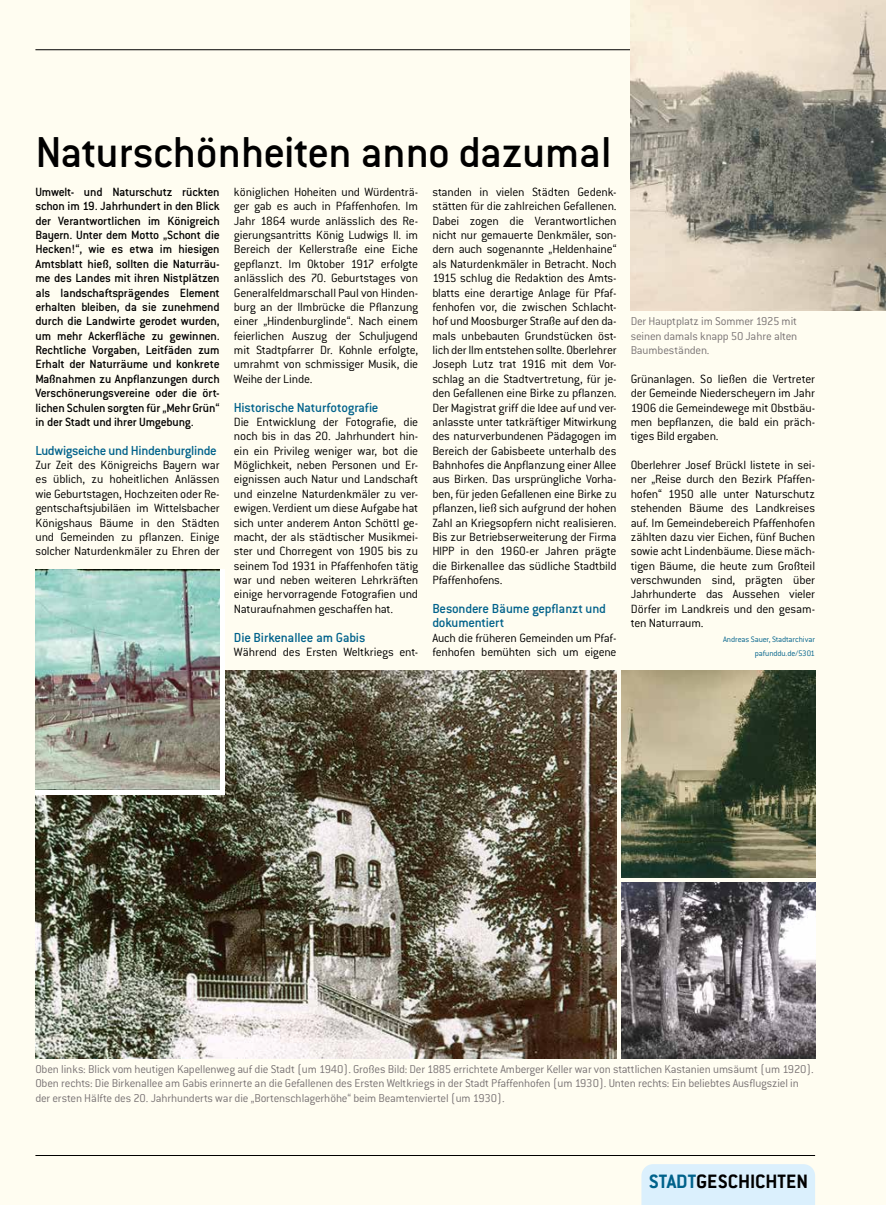
<style>
.page{position:relative;width:886px;height:1205px;background:#fffdf1}
.page>*{position:absolute;margin:0;border:0;box-sizing:border-box;transform-origin:0 0}
.t1{font:500 47.5px "Conduit ITC Std";letter-spacing:-.01em;color:#000}
.t2{font:700 21.25px "Conduit ITC Std";color:#000}
.t3{font:500 14.38px/14.4px "Conduit ITC Std";letter-spacing:-.015em;color:#00628b}
.t4{font:300 13.12px/14.4px "Conduit ITC Std";letter-spacing:-.015em;color:#000;text-align:justify}
.t5{font:500 13.12px/14.4px "Conduit ITC Std";letter-spacing:-.015em;color:#000;text-align:justify}
.t6{font:300 12.5px/14.4px "Conduit ITC Std";letter-spacing:-.015em;color:#797374}
.t7{font:300 8.75px/14.4px "Conduit ITC Std";letter-spacing:-.015em;color:#00628b;text-align:right}
.s1{color:#00628b}
</style>
<div class="page">
<hr style="left:35px;top:50px;width:706px;height:1px;background:#000">
<hr style="left:35px;top:1155px;width:780px;height:1px;background:#000">
<div style="left:641px;top:1164px;width:174px;height:41px;background:#dbf0fd"></div>
<img style="left:631px;top:0;width:255px;height:311px">
<img style="left:35px;top:670px;width:582px;height:388px">
<img style="left:622px;top:883px;width:193px;height:175px">
<div style="left:35px;top:570px;width:190px;height:225px;background:#fff"></div>
<img style="left:35px;top:570px;width:185px;height:219px">
<img style="left:622px;top:670px;width:193px;height:208px">
<h1 class="t1" style="left:35px;top:124px;width:578px">Naturschönheiten anno dazumal</h1>
<p class="t5" style="left:35px;top:184px;width:186px">Umwelt- und Naturschutz rückten schon im 19. Jahrhundert in den Blick der Verantwortlichen im Königreich Bayern. Unter dem Motto „Schont die Hecken!“, wie es etwa im hiesigen Amtsblatt hieß, sollten die Naturräu&shy;me des Landes mit ihren Nistplätzen als landschaftsprägendes Element erhalten bleiben, da sie zunehmend durch die Landwirte gerodet wurden, um mehr Ackerfläche zu gewinnen.<br>Rechtliche Vorgaben, Leitfäden zum Erhalt der Naturräume und konkrete Maßnahmen zu Anpflanzungen durch Verschönerungsvereine oder die ört&shy;lichen Schulen sorgten für „Mehr Grün“ in der Stadt und ihrer Umgebung.</p>
<p class="t3" style="left:35px;top:443px;width:183px">Ludwigseiche und Hindenburglinde</p>
<p class="t4" style="left:35px;top:457px;width:186px">Zur Zeit des Königreichs Bayern war es üblich, zu hoheitlichen Anlässen wie Geburtstagen, Hochzeiten oder Re&shy;gentschaftsjubiläen im Wittelsbacher Königshaus Bäume in den Städten und Gemeinden zu pflanzen. Einige solcher Naturdenkmäler zu Ehren der</p>
<p class="t4" style="left:234px;top:184px;width:186px">königlichen Hoheiten und Würdenträ&shy;ger gab es auch in Pfaffenhofen. Im Jahr 1864 wurde anlässlich des Re&shy;gierungsantritts König Ludwigs II. im Bereich der Kellerstraße eine Eiche gepflanzt. Im Oktober 1917 erfolgte anlässlich des 70. Geburtstages von Generalfeldmarschall Paul von Hinden&shy;burg an der Ilmbrücke die Pflanzung einer „Hindenburglinde“. Nach einem feierlichen Auszug der Schuljugend mit Stadtpfarrer Dr. Kohnle erfolgte, umrahmt von schmissiger Musik, die Weihe der Linde.</p>
<p class="t3" style="left:234px;top:399px;width:146px">Historische Naturfotografie</p>
<p class="t4" style="left:234px;top:414px;width:186px">Die Entwicklung der Fotografie, die noch bis in das 20. Jahrhundert hin&shy;ein ein Privileg weniger war, bot die Möglichkeit, neben Personen und Er&shy;eignissen auch Natur und Landschaft und einzelne Naturdenkmäler zu ver&shy;ewigen. Verdient um diese Aufgabe hat sich unter anderem Anton Schöttl ge&shy;macht, der als städtischer Musikmei&shy;ster und Chorregent von 1905 bis zu seinem Tod 1931 in Pfaffenhofen tätig war und neben weiteren Lehrkräften einige hervorragende Fotografien und Naturaufnahmen geschaffen hat.</p>
<p class="t3" style="left:234px;top:629px;width:133px">Die Birkenallee am Gabis</p>
<p class="t4" style="left:234px;top:644px;width:186px">Während des Ersten Weltkriegs ent-</p>
<p class="t4" style="left:432px;top:184px;width:186px">standen in vielen Städten Gedenk&shy;stätten für die zahlreichen Gefallenen.<br>Dabei zogen die Verantwortlichen nicht nur gemauerte Denkmäler, son&shy;dern auch sogenannte „Heldenhaine“ als Naturdenkmäler in Betracht. Noch 1915 schlug die Redaktion des Amts&shy;blatts eine derartige Anlage für Pfaf&shy;fenhofen vor, die zwischen Schlacht&shy;hof und Moosburger Straße auf den da&shy;mals unbebauten Grundstücken öst&shy;lich der Ilm entstehen sollte. Oberlehrer Joseph Lutz trat 1916 mit dem Vor&shy;schlag an die Stadtvertretung, für je&shy;den Gefallenen eine Birke zu pflanzen.<br>Der Magistrat griff die Idee auf und ver&shy;anlasste unter tatkräftiger Mitwirkung des naturverbundenen Pädagogen im Bereich der Gabisbeete unterhalb des Bahnhofes die Anpflanzung einer Allee aus Birken. Das ursprüngliche Vorha&shy;ben, für jeden Gefallenen eine Birke zu pflanzen, ließ sich aufgrund der hohen Zahl an Kriegsopfern nicht realisieren.<br>Bis zur Betriebserweiterung der Firma HIPP in den 1960-er Jahren prägte die Birkenallee das südliche Stadtbild Pfaffenhofens.</p>
<p class="t3" style="left:432px;top:601px;width:175px">Besondere Bäume gepflanzt und dokumentiert</p>
<p class="t4" style="left:432px;top:630px;width:186px">Auch die früheren Gemeinden um Pfaf&shy;fenhofen bemühten sich um eigene</p>
<p class="t6" style="left:631px;top:314px;width:168px;text-align:justify">Der Hauptplatz im Sommer 1925 mit seinen damals knapp 50 Jahre alten Baumbeständen.</p>
<p class="t4" style="left:631px;top:371px;width:186px">Grünanlagen. So ließen die Vertreter der Gemeinde Niederscheyern im Jahr 1906 die Gemeindewege mit Obstbäu&shy;men bepflanzen, die bald ein präch&shy;tiges Bild ergaben.</p>
<p class="t4" style="left:631px;top:457px;width:186px">Oberlehrer Josef Brückl listete in sei&shy;ner „Reise durch den Bezirk Pfaffen&shy;hofen“ 1950 alle unter Naturschutz stehenden Bäume des Landkreises auf. Im Gemeindebereich Pfaffenhofen zählten dazu vier Eichen, fünf Buchen sowie acht Lindenbäume. Diese mäch&shy;tigen Bäume, die heute zum Großteil verschwunden sind, prägten über Jahrhunderte das Aussehen vieler Dörfer im Landkreis und den gesam&shy;ten Naturraum.</p>
<p class="t7" style="left:723px;top:631px;width:94px">Andreas Sauer, Stadtarchivar pafunddu.de/5301</p>
<p class="t6" style="left:35px;top:1061px;width:780px">Oben links: Blick vom heutigen Kapellenweg auf die Stadt (um 1940). Großes Bild: Der 1885 errichtete Amberger Keller war von stattlichen Kastanien umsäumt (um 1920).<br>Oben rechts: Die Birkenallee am Gabis erinnerte an die Gefallenen des Ersten Weltkriegs in der Stadt Pfaffenhofen (um 1930). Unten rechts: Ein beliebtes Ausflugsziel in der ersten Hälfte des 20. Jahrhunderts war die „Bortenschlagerhöhe“ beim Beamtenviertel (um 1930).</p>
<h2 class="t2" style="left:649px;top:1169px;width:161px"><span class="s1">STADT</span>GESCHICHTEN</h2>
</div>
